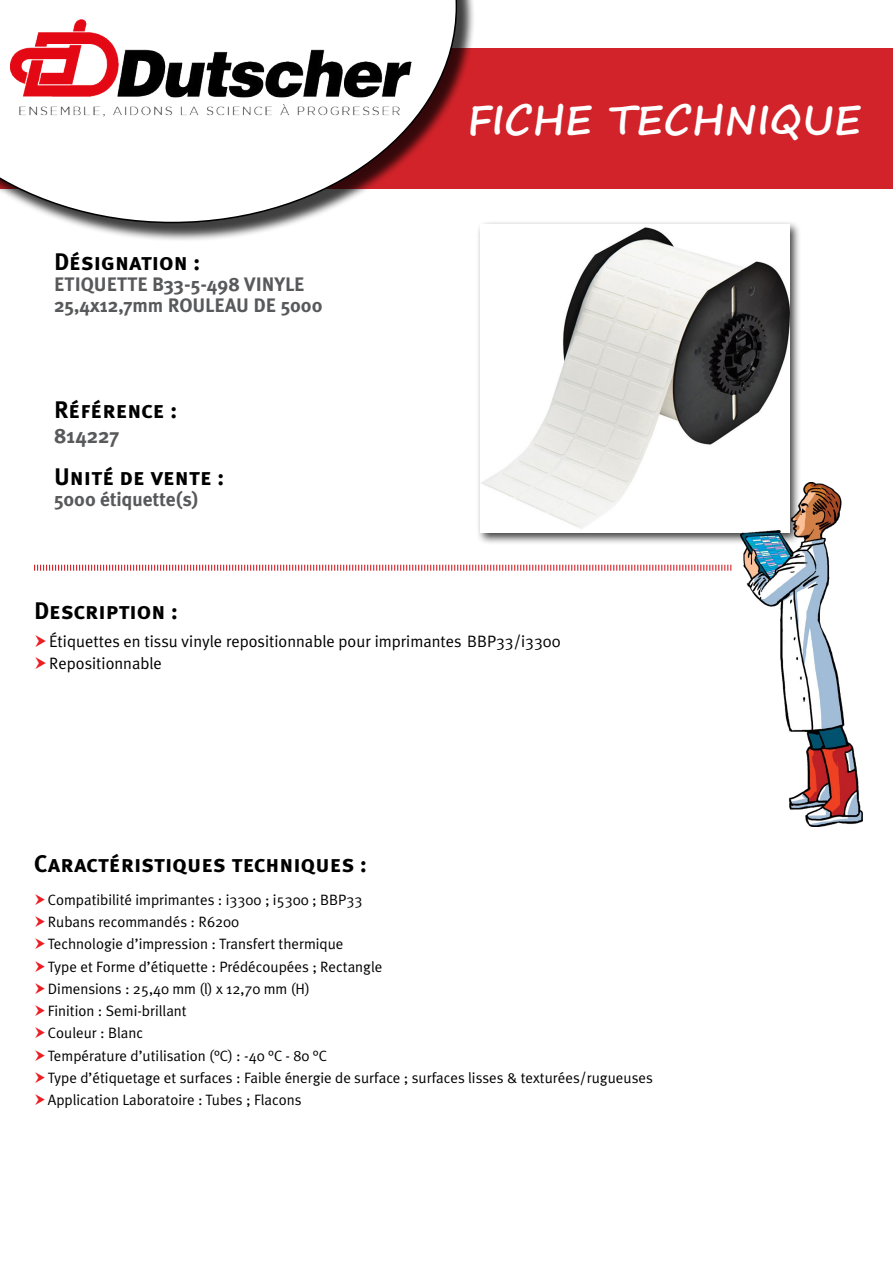
<style>
.page{position:relative;width:893px;height:1263px;background:#fff}
.page>*{position:absolute;margin:0;border:0;box-sizing:border-box;transform-origin:0 0}
.t1{font:700 40.5px "Segoe Print";color:#fff}
.t2{font:24px "Meta Plus Bold Caps";color:#000}
.t3{font:700 21px "Meta Plus";color:#58595b}
.t4{font:700 19.5px/21px "Meta Plus";color:#58595b}
.t5{font:16.5px/22.2px "Meta Plus Normal";color:#000}
.t6{font:15px/22.2px "Meta Plus Normal";color:#000}
</style>
<div class="page">
<div style="left:0;top:49px;width:893px;height:140px;background:#d2232a"></div>
<div style="left:0;top:0;width:475px;height:242px;background:#000;opacity:.75"></div>
<svg style="left:0;top:0;width:457px;height:223px"></svg>
<div style="left:476px;top:220px;width:326px;height:325px;background:#000;opacity:.75"></div>
<img style="left:480px;top:224px;width:309px;height:309px">
<svg style="left:34px;top:564px;width:698px;height:7px"></svg>
<img style="left:741px;top:483px;width:121px;height:343px">
<h2 class="t2" style="left:54px;top:248px;width:148px">Désignation :</h2>
<h3 class="t4" style="left:54px;top:274px;width:270px">ETIQUETTE B33-5-498 VINYLE<br>25,4x12,7mm ROULEAU DE 5000</h3>
<h2 class="t2" style="left:54px;top:396px;width:125px">Référence :</h2>
<h3 class="t3" style="left:54px;top:424px;width:67px">814227</h3>
<h2 class="t2" style="left:54px;top:463px;width:172px">Unité de vente :</h2>
<h3 class="t4" style="left:54px;top:489px;width:146px">5000 étiquette(s)</h3>
<h2 class="t2" style="left:34px;top:596px;width:146px">Description :</h2>
<h1 class="t1" style="left:467px;top:83px;width:395px">FICHE TECHNIQUE</h1>
<p class="t5" style="left:49px;top:630px;width:513px">Étiquettes en tissu vinyle repositionnable pour imprimantes BBP33/i3300<br>Repositionnable</p>
<h2 class="t2" style="left:34px;top:850px;width:335px">Caractéristiques techniques :</h2>
<p class="t6" style="left:48px;top:888px;width:607px">Compatibilité imprimantes : i3300 ; i5300 ; BBP33<br>Rubans recommandés : R6200<br>Technologie d’impression : Transfert thermique<br>Type et Forme d’étiquette : Prédécoupées ; Rectangle<br>Dimensions : 25,40 mm (l) x 12,70 mm (H)<br>Finition : Semi-brillant<br>Couleur : Blanc<br>Température d’utilisation (°C) : -40 °C - 80 °C<br>Type d’étiquetage et surfaces : Faible énergie de surface ; surfaces lisses &amp; texturées/rugueuses Application Laboratoire : Tubes ; Flacons</p>
</div>
